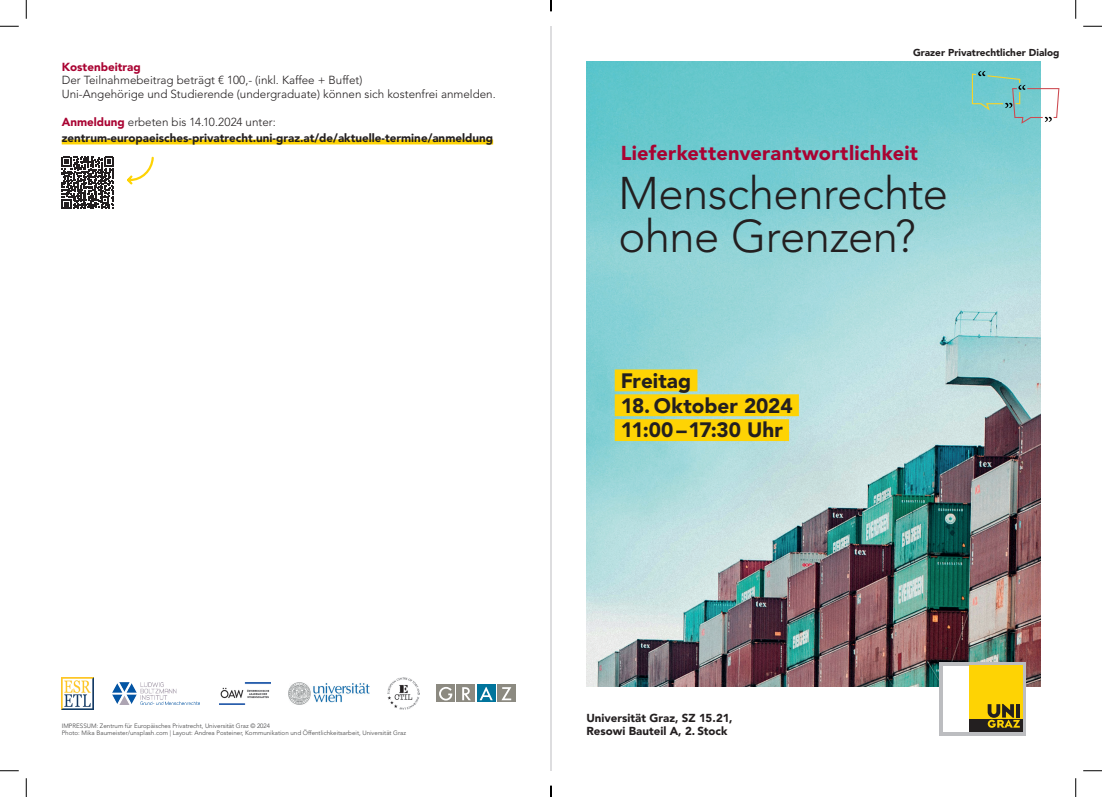
<style>
.page{position:relative;width:1102px;height:797px;background:#fff}
.page>*{position:absolute;margin:0;border:0;box-sizing:border-box;transform-origin:0 0}
.t1{font:300 45.38px/43.6px "Avenir LT Std";letter-spacing:-.01em;color:#231f20}
.t2{font:900 20.75px/24.9px "Avenir LT Std";color:#231f20}
.t3{font:900 20px "Avenir LT Std";letter-spacing:.015em;color:#a90332}
.t4{font:300 11.62px/14px "Avenir LT Std";color:#231f20}
.t5{font:900 11.62px/15.6px "Avenir LT Std";color:#231f20}
.t6{font:900 11.62px "Avenir LT Std";color:#a90332}
.t7{font:900 11.5px/13.8px "Avenir LT Std";color:#231f20}
.t8{font:900 10px "Avenir LT Std";color:#231f20}
.t9{font:300 6.25px/7.5px "Avenir LT Std";color:#3e3e3f}
.s1{color:#a90332}
.s2{font-weight:300}
</style>
<div class="page">
<img style="left:586px;top:62px;width:454px;height:624px">
<div style="left:939px;top:662px;width:86px;height:73px;background:linear-gradient(to right,#bcbdc0,#bcbdc0)"></div>
<div style="left:969px;top:665px;width:53px;height:53px;background:#fed304"></div>
<div style="left:969px;top:718px;width:53px;height:13px;background:#231f20"></div>
<div style="left:943px;top:665px;width:26px;height:66px;background:#fff"></div>
<svg style="left:987px;top:704px;width:32px;height:23px"></svg>
<img style="left:112px;top:682px;width:87px;height:22px">
<img style="left:62px;top:677px;width:32px;height:32px">
<img style="left:219px;top:682px;width:52px;height:22px">
<svg style="left:971px;top:71px;width:88px;height:53px"></svg>
<div style="left:614px;top:369px;width:83px;height:22px;background:#fed304"></div>
<div style="left:614px;top:394px;width:184px;height:22px;background:#fed304"></div>
<div style="left:614px;top:419px;width:175px;height:22px;background:#fed304"></div>
<div style="left:62px;top:139px;width:431px;height:5px;background:#fed304"></div>
<svg style="left:62px;top:157px;width:52px;height:52px"></svg>
<svg style="left:127px;top:156px;width:27px;height:29px"></svg>
<img style="left:288px;top:682px;width:81px;height:22px">
<img style="left:387px;top:677px;width:32px;height:32px">
<div style="left:436px;top:684px;width:19px;height:18px;background:#8c8a81"></div>
<div style="left:456px;top:684px;width:19px;height:18px;background:#8c8a81"></div>
<div style="left:477px;top:684px;width:18px;height:18px;background:#00749c"></div>
<div style="left:497px;top:684px;width:18px;height:18px;background:#8c8a81"></div>
<svg style="left:439px;top:687px;width:13px;height:13px"></svg>
<svg style="left:462px;top:687px;width:9px;height:13px"></svg>
<svg style="left:501px;top:687px;width:10px;height:13px"></svg>
<svg style="left:479px;top:687px;width:13px;height:13px"></svg>
<hr style="left:550px;top:26px;width:1px;height:744px;background:#bcbdc0">
<svg style="left:0;top:25px;width:19px;height:2px"></svg>
<svg style="left:1083px;top:25px;width:18px;height:2px"></svg>
<svg style="left:0;top:770px;width:19px;height:1px"></svg>
<svg style="left:1083px;top:770px;width:18px;height:1px"></svg>
<svg style="left:25px;top:0;width:2px;height:19px"></svg>
<svg style="left:25px;top:778px;width:2px;height:19px"></svg>
<svg style="left:1075px;top:0;width:1px;height:19px"></svg>
<svg style="left:1075px;top:778px;width:1px;height:19px"></svg>
<svg style="left:550px;top:785px;width:1px;height:12px"></svg>
<h3 class="t6" style="left:62px;top:59px;width:80px">Kostenbeitrag</h3>
<h3 class="t4" style="left:62px;top:73px;width:435px">Der Teilnahmebeitrag beträgt € 100,- (inkl. Kaffee + Buffet)<br>Uni-Angehörige und Studierende (undergraduate) können sich kostenfrei anmelden.</h3>
<h3 class="t5" style="left:62px;top:114px;width:433px"><span class="s1">Anmeldung</span> <span class="s2">erbeten bis 14.10.2024 unter: </span>zentrum-europaeisches-privatrecht.uni-graz.at/de/aktuelle-termine/anmeldung</h3>
<h3 class="t8" style="left:912px;top:46px;width:148px">Grazer Privatrechtlicher Dialog</h3>
<h3 class="t3" style="left:620px;top:141px;width:299px">Lieferkettenverantwortlichkeit</h3>
<h1 class="t1" style="left:618px;top:171px;width:331px">Menschenrechte ohne Grenzen?</h1>
<h2 class="t2" style="left:620px;top:368px;width:72px">Freitag</h2>
<h2 class="t2" style="left:620px;top:393px;width:173px">18. Oktober 2024<br>11:00–17:30 Uhr</h2>
<p class="t9" style="left:62px;top:722px;width:346px">IMPRESSUM: Zentrum für Europäisches Privatrecht, Universität Graz © 2024<br>Photo: Mika Baumeister/unsplash.com | Layout: Andrea Posteiner, Kommunikation und Öffentlichkeitsarbeit, Universität Graz</p>
<h3 class="t7" style="left:586px;top:710px;width:147px">Universität Graz, SZ 15.21,<br>Resowi Bauteil A, 2. Stock</h3>
</div>
